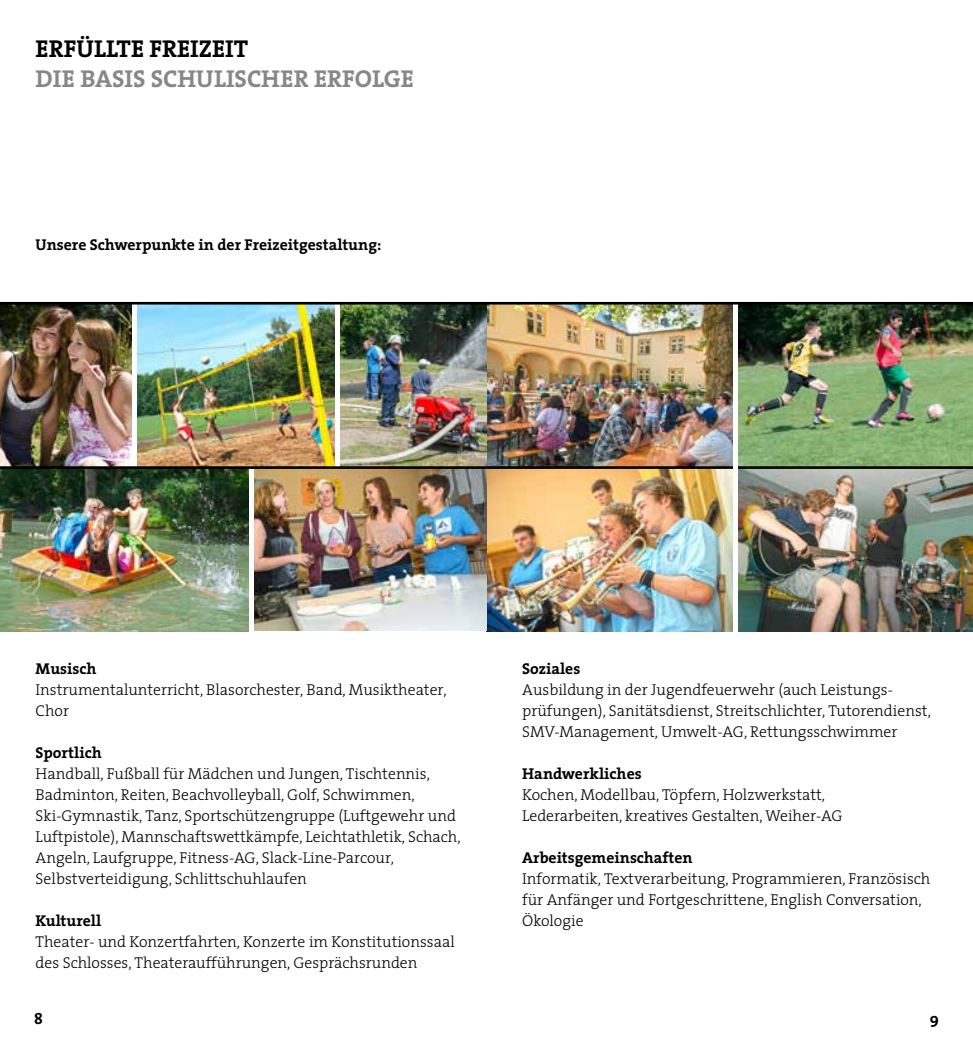
<style>
.page{position:relative;width:973px;height:1042px;background:#fff}
.page>*{position:absolute;margin:0;border:0;box-sizing:border-box;transform-origin:0 0}
.t1{font:700 24.5px "The Serif";color:#878786}
.t2{font:700 24.5px "The Serif";color:#000}
.t3{font:300 15.75px/21px "The Serif";color:#000}
.t4{font:700 15.75px "The Serif";color:#000}
</style>
<div class="page">
<img style="left:136px;top:304px;width:836px;height:162px">
<img style="left:254px;top:469px;width:718px;height:162px">
<img style="left:0;top:469px;width:249px;height:162px">
<img style="left:0;top:304px;width:131px;height:162px">
<div style="left:335px;top:304px;width:5px;height:163px;background:#fff"></div>
<hr style="left:0;top:466px;width:972px;height:3px;background:#000">
<div style="left:733px;top:301px;width:5px;height:338px;background:#fff"></div>
<hr style="left:0;top:302px;width:972px;height:2px;background:#000">
<h1 class="t2" style="left:36px;top:29px;width:214px">ERFÜLLTE FREIZEIT</h1>
<h1 class="t1" style="left:36px;top:58px;width:380px">DIE BASIS SCHULISCHER ERFOLGE</h1>
<p class="t4" style="left:36px;top:231px;width:347px">Unsere Schwerpunkte in der Freizeitgestaltung:</p>
<p class="t4" style="left:36px;top:655px;width:62px">Musisch</p>
<p class="t3" style="left:36px;top:678px;width:412px">Instrumentalunterricht, Blasorchester, Band, Musiktheater,<br>Chor</p>
<p class="t4" style="left:36px;top:739px;width:68px">Sportlich</p>
<p class="t3" style="left:36px;top:762px;width:426px">Handball, Fußball für Mädchen und Jungen, Tischtennis, Badminton, Reiten, Beachvolleyball, Golf, Schwimmen, Ski-Gymnastik, Tanz, Sportschützengruppe (Luftgewehr und Luftpistole), Mannschaftswettkämpfe, Leichtathletik, Schach, Angeln, Laufgruppe, Fitness-AG, Slack-Line-Parcour, Selbstverteidigung, Schlittschuhlaufen</p>
<p class="t4" style="left:36px;top:907px;width:67px">Kulturell</p>
<p class="t3" style="left:36px;top:930px;width:421px">Theater- und Konzertfahrten, Konzerte im Konstitutionssaal des Schlosses, Theateraufführungen, Gesprächsrunden</p>
<p class="t4" style="left:522px;top:655px;width:60px">Soziales</p>
<p class="t3" style="left:522px;top:678px;width:410px">Ausbildung in der Jugendfeuerwehr (auch Leistungs&shy;prüfungen), Sanitätsdienst, Streitschlichter, Tutorendienst,<br>SMV-Management, Umwelt-AG, Rettungsschwimmer</p>
<p class="t4" style="left:522px;top:760px;width:121px">Handwerkliches</p>
<p class="t3" style="left:522px;top:783px;width:322px">Kochen, Modellbau, Töpfern, Holzwerkstatt,<br>Lederarbeiten, kreatives Gestalten, Weiher-AG</p>
<p class="t4" style="left:522px;top:844px;width:172px">Arbeitsgemeinschaften</p>
<p class="t3" style="left:522px;top:867px;width:409px">Informatik, Textverarbeitung, Programmieren, Französisch für Anfänger und Fortgeschrittene, English Conversation,<br>Ökologie</p>
<p class="t4" style="left:34px;top:1005px;width:10px">8</p>
<p class="t4" style="left:929px;top:1005px;width:11px">9</p>
</div>
